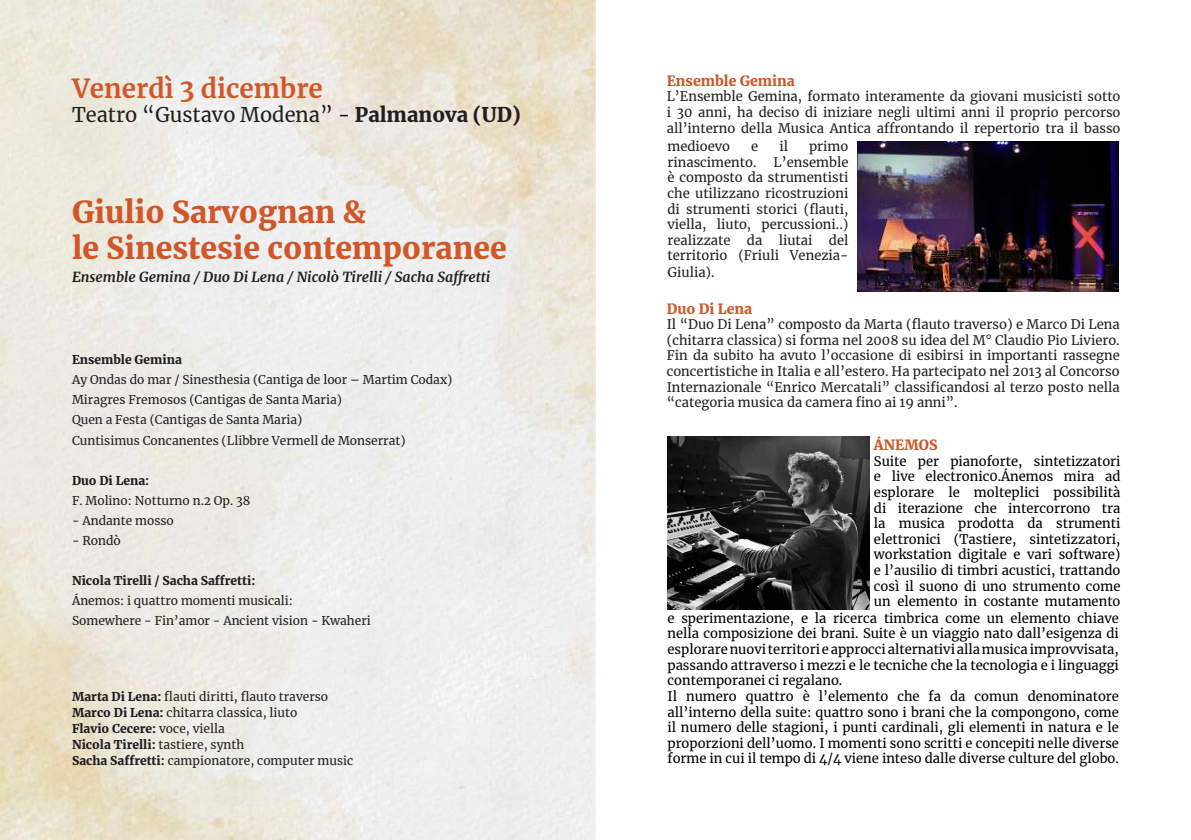
<style>
.page{position:relative;width:1191px;height:840px;background:#fff}
.page>*{position:absolute;margin:0;border:0;box-sizing:border-box;transform-origin:0 0}
.t1{font:900 30px/36px "Merriweather";color:#d1572a}
.t2{font:700 26px "Merriweather";color:#d1572b}
.t3{font:20px "Merriweather";color:#231f20}
.t4{font:italic 700 14px "Merriweather";color:#231f20}
.t5{font:900 14px "Merriweather";color:#d1572a}
.t6{font:13px/15.6px "Merriweather";color:#000001;text-align:justify}
.t7{font:13px/15.6px "Merriweather";color:#231f20;text-align:justify}
.t8{font:12px/20px "Merriweather";color:#231f20}
.t9{font:900 12px "Merriweather";color:#231f20}
.s1{font-weight:900}
</style>
<div class="page">
<img style="left:667px;top:436px;width:202px;height:172px">
<img style="left:857px;top:141px;width:261px;height:151px">
<h2 class="t2" style="left:72px;top:70px;width:252px">Venerdì 3 dicembre</h2>
<h3 class="t3" style="left:72px;top:100px;width:450px">Teatro “Gustavo Modena” - <span class="s1">Palmanova (UD)</span></h3>
<h1 class="t1" style="left:72px;top:192px;width:436px">Giulio Sarvognan &amp;<br>le Sinestesie contemporanee</h1>
<p class="t4" style="left:72px;top:267px;width:420px">Ensemble Gemina / Duo Di Lena / Nicolò Tirelli / Sacha Saffretti</p>
<p class="t9" style="left:72px;top:351px;width:111px">Ensemble Gemina</p>
<p class="t8" style="left:72px;top:369px;width:382px">Ay Ondas do mar / Sinesthesia (Cantiga de loor – Martim Codax)<br>Miragres Fremosos (Cantigas de Santa Maria)<br>Quen a Festa (Cantigas de Santa Maria)<br>Cuntisimus Concanentes (Llibbre Vermell de Monserrat)</p>
<p class="t9" style="left:72px;top:471px;width:79px">Duo Di Lena:</p>
<p class="t8" style="left:72px;top:489px;width:180px">F. Molino: Notturno n.2 Op. 38</p>
<p class="t8" style="left:72px;top:509px;width:103px">- Andante mosso</p>
<p class="t8" style="left:72px;top:529px;width:50px">- Rondò</p>
<p class="t9" style="left:72px;top:571px;width:185px">Nicola Tirelli / Sacha Saffretti:</p>
<p class="t8" style="left:72px;top:589px;width:300px">Ánemos: i quattro momenti musicali:<br>Somewhere - Fin’amor - Ancient vision - Kwaheri</p>
<p class="t8" style="left:72px;top:687px;width:283px;line-height:16px"><span class="s1">Marta Di Lena:</span> flauti diritti, flauto traverso <span class="s1">Marco Di Lena:</span> chitarra classica, liuto<br><span class="s1">Flavio Cecere:</span> voce, viella<br><span class="s1">Nicola Tirelli:</span> tastiere, synth<br><span class="s1">Sacha Saffretti:</span> campionatore, computer music</p>
<p class="t5" style="left:666px;top:71px;width:130px">Ensemble Gemina</p>
<p class="t7" style="left:666px;top:88px;width:455px">L’Ensemble Gemina, formato interamente da giovani musicisti sotto i 30 anni, ha deciso di iniziare negli ultimi anni il proprio percorso all’interno della Musica Antica affrontando il repertorio tra il basso</p>
<p class="t7" style="left:667px;top:138px;width:64px">medioevo</p>
<p class="t7" style="left:751px;top:138px;width:9px">e</p>
<p class="t7" style="left:779px;top:138px;width:10px">il</p>
<p class="t7" style="left:809px;top:138px;width:41px">primo</p>
<p class="t7" style="left:667px;top:154px;width:91px">rinascimento.</p>
<p class="t7" style="left:667px;top:154px;width:182px;text-indent:106px">L’ensemble è composto da strumentisti che utilizzano ricostruzioni di strumenti storici (flauti, viella, liuto, percussioni..) realizzate</p>
<p class="t7" style="left:667px;top:231px;width:182px;line-height:16.2px;text-indent:161px">del territorio (Friuli Venezia-Giulia).</p>
<p class="t7" style="left:747px;top:232px;width:17px">da</p>
<p class="t7" style="left:778px;top:232px;width:35px">liutai</p>
<p class="t5" style="left:666px;top:298px;width:87px">Duo Di Lena</p>
<p class="t7" style="left:666px;top:316px;width:454px">Il “Duo Di Lena” composto da Marta (flauto traverso) e Marco Di Lena (chitarra classica) si forma nel 2008 su idea del M° Claudio Pio Liviero.<br>Fin da subito ha avuto l’occasione di esibirsi in importanti rassegne concertistiche in Italia e all’estero. Ha partecipato nel 2013 al Concorso Internazionale “Enrico Mercatali” classificandosi al terzo posto nella “categoria musica da camera fino ai 19 anni”.</p>
<p class="t5" style="left:874px;top:435px;width:65px">ÁNEMOS</p>
<p class="t6" style="left:874px;top:452px;width:248px">Suite per pianoforte, sintetizzatori e live electronic0.Ánemos mira ad esplorare le molteplici possibilità di iterazione che intercorrono tra la musica prodotta da strumenti elettronici (Tastiere, sintetizzatori, workstation digitale e vari software) e l’ausilio di timbri acustici, trattando così il suono di uno strumento come un elemento in costante mutamento</p>
<p class="t6" style="left:667px;top:609px;width:453px;text-align:left">e sperimentazione, e la ricerca timbrica come un elemento chiave nella composizione dei brani. Suite è un viaggio nato dall’esigenza di esplorare nuovi territori e approcci alternativi alla musica improvvisata, passando attraverso i mezzi e le tecniche che la tecnologia e i linguaggi contemporanei ci regalano.<br>Il numero quattro è l’elemento che fa da comun denominatore all’interno della suite: quattro sono i brani che la compongono, come il numero delle stagioni, i punti cardinali, gli elementi in natura e le proporzioni dell’uomo. I momenti sono scritti e concepiti nelle diverse forme in cui il tempo di 4/4 viene inteso dalle diverse culture del globo.</p>
</div>
